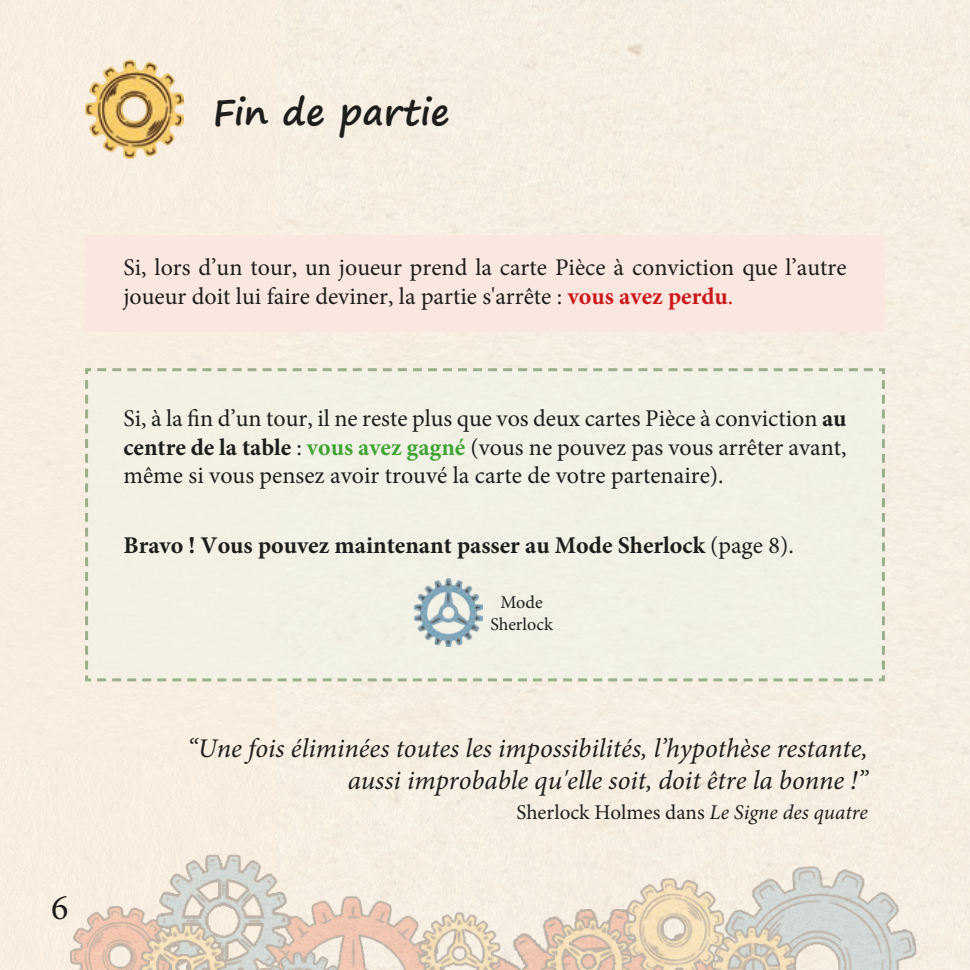
<style>
.page{position:relative;width:970px;height:970px;background:#fff}
.page>*{position:absolute;margin:0;border:0;box-sizing:border-box;transform-origin:0 0}
.t1{font:700 36px "Segoe Print";color:#1d1d1b}
.t2{font:36px "Minion Pro";color:#1d1d1b}
.t3{font:italic 27px/32.4px "Minion Pro";color:#1d1d1b;text-align:right}
.t4{font:24px/28.8px "Minion Pro";color:#1d1d1b}
.t5{font:700 24px "Minion Pro";color:#1d1d1b}
.t6{font:21px "Minion Pro";color:#1d1d1b}
.t7{font:18px/21.6px "Minion Pro";color:#1d1d1b;text-align:center}
.s1{font-weight:700;color:#cd171a}
.s2{color:#cd171a}
.s3{font-weight:700}
.s4{font-weight:700;color:#3fa535}
.s5{font-weight:400}
.s6{font-style:italic}
</style>
<div class="page">
<div style="left:0;top:0;width:969px;height:969px;background:#f7eee1"></div>
<img style="left:45px;top:799px;width:873px;height:170px">
<div style="left:85px;top:235px;width:799px;height:96px;background:#fae8e0"></div>
<svg style="left:85px;top:366px;width:801px;height:316px"></svg>
<img style="left:85px;top:60px;width:99px;height:99px">
<img style="left:415px;top:578px;width:68px;height:68px">
<h1 class="t2" style="left:51px;top:883px;width:19px">6</h1>
<h1 class="t1" style="left:213px;top:79px;width:238px">Fin de partie</h1>
<p class="t4" style="left:123px;top:253px;width:724px">Si, lors d’un tour, un joueur prend la carte Pièce à conviction que l’autre joueur doit lui faire deviner, la partie s'arrête : <span class="s1">vous avez perdu</span><span class="s2">.</span></p>
<p class="t4" style="left:123px;top:404px;width:724px;text-align:justify">Si, à la fin d’un tour, il ne reste plus que vos deux cartes Pièce à conviction <span class="s3">au centre de la table</span> : <span class="s4">vous avez gagné</span> (vous ne pouvez pas vous arrêter avant, même si vous pensez avoir trouvé la carte de votre partenaire).</p>
<p class="t5" style="left:123px;top:528px;width:672px">Bravo ! Vous pouvez maintenant passer au Mode Sherlock <span class="s5">(page 8).</span></p>
<p class="t7" style="left:490px;top:591px;width:64px">Mode<br>Sherlock</p>
<p class="t3" style="left:187px;top:731px;width:682px">“Une fois éliminées toutes les impossibilités, l’hypothèse restante, aussi improbable qu'elle soit, doit être la bonne !”</p>
<p class="t6" style="left:516px;top:798px;width:353px">Sherlock Holmes dans <span class="s6">Le Signe des quatre</span></p>
</div>
